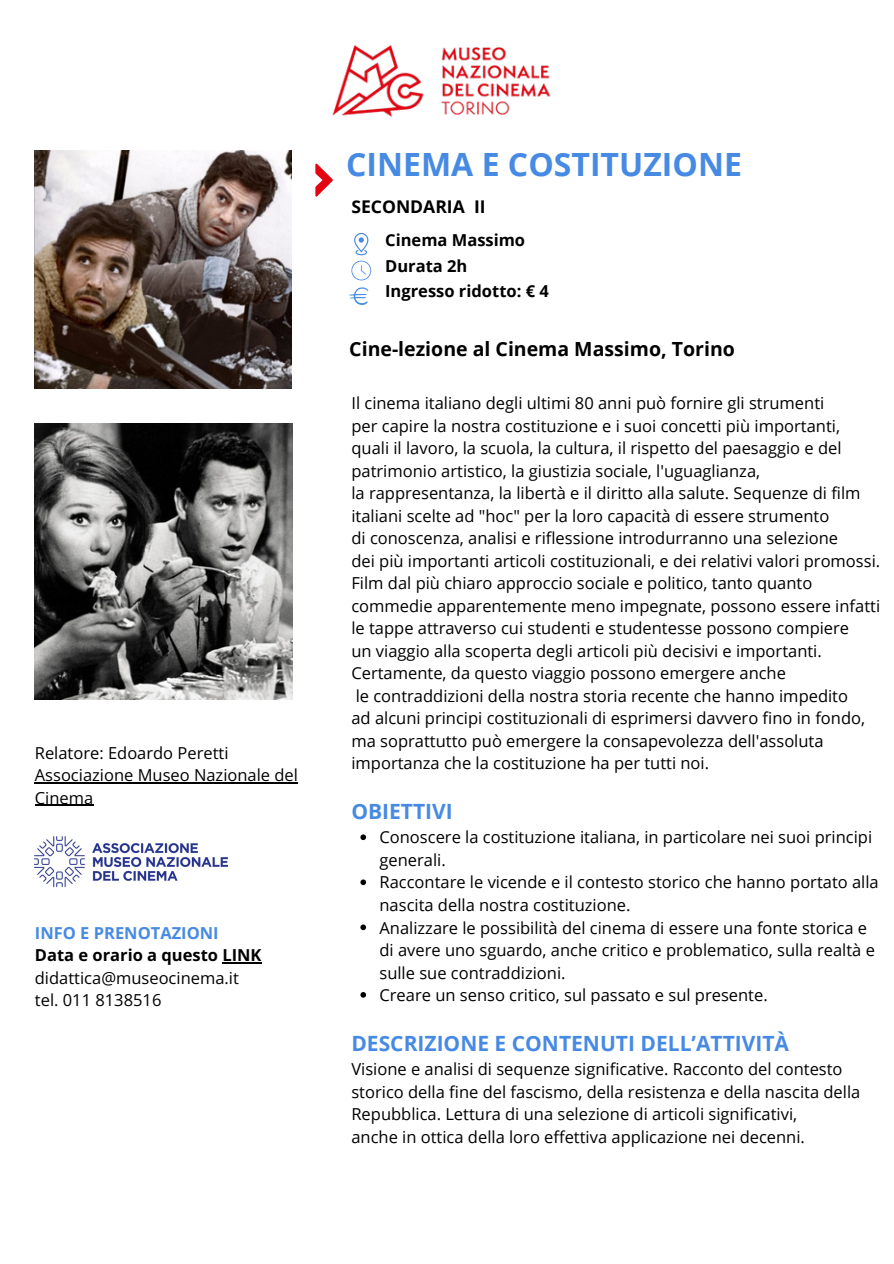
<style>
.page{position:relative;width:894px;height:1264px;background:#fff}
.page>*{position:absolute;margin:0;border:0;box-sizing:border-box;transform-origin:0 0}
.t1{font:700 31.95px "Open Sans";color:#478ae4}
.t2{font:700 21px "Open Sans";color:#478ae4}
.t3{font:700 19.5px "Open Sans";color:#000}
.t4{font:700 17.55px "Open Sans";color:#000}
.t5{font:16.5px/22.5px "Open Sans";color:#000}
.t6{font:700 16.5px/25.8px "Open Sans";color:#000}
.t7{font:700 16.5px "Open Sans";color:#478ae4}
</style>
<div class="page">
<img style="left:333px;top:45px;width:218px;height:72px">
<svg style="left:354px;top:233px;width:14px;height:22px"></svg>
<svg style="left:351px;top:261px;width:20px;height:19px"></svg>
<svg style="left:349px;top:287px;width:19px;height:18px"></svg>
<svg style="left:315px;top:164px;width:18px;height:32px"></svg>
<img style="left:35px;top:151px;width:257px;height:237px">
<img style="left:35px;top:423px;width:257px;height:276px">
<img style="left:35px;top:836px;width:192px;height:52px">
<svg style="left:360px;top:834px;width:6px;height:6px"></svg>
<svg style="left:360px;top:879px;width:6px;height:6px"></svg>
<svg style="left:360px;top:924px;width:6px;height:6px"></svg>
<svg style="left:360px;top:992px;width:6px;height:5px"></svg>
<hr style="left:35px;top:782px;width:263px;height:1px;background:#000">
<hr style="left:35px;top:804px;width:58px;height:1px;background:#000">
<hr style="left:222px;top:962px;width:39px;height:1px;background:#000">
<p class="t5" style="left:35px;top:741px;width:195px">Relatore: Edoardo Peretti</p>
<p class="t5" style="left:35px;top:763px;width:264px">Associazione Museo Nazionale del<br>Cinema</p>
<p class="t7" style="left:35px;top:921px;width:185px">INFO E PRENOTAZIONI</p>
<p class="t6" style="left:35px;top:941px;width:228px">Data e orario a questo LINK</p>
<h1 class="t5" style="left:35px;top:966px;width:205px">didattica@museocinema.it</h1>
<h4 class="t5" style="left:35px;top:988px;width:128px">tel. 011 8138516</h4>
<p class="t1" style="left:346px;top:142px;width:397px">CINEMA E COSTITUZIONE</p>
<p class="t4" style="left:351px;top:195px;width:136px">SECONDARIA II</p>
<p class="t6" style="left:385px;top:226px;width:165px">Cinema Massimo<br>Durata 2h<br>Ingresso ridotto: € 4</p>
<p class="t3" style="left:349px;top:335px;width:387px">Cine-lezione al Cinema Massimo, Torino</p>
<p class="t5" style="left:351px;top:391px;width:530px">Il cinema italiano degli ultimi 80 anni può fornire gli strumenti<br>per capire la nostra costituzione e i suoi concetti più importanti, quali il lavoro, la scuola, la cultura, il rispetto del paesaggio e del patrimonio artistico, la giustizia sociale, l'uguaglianza,<br>la rappresentanza, la libertà e il diritto alla salute. Sequenze di film italiani scelte ad "hoc" per la loro capacità di essere strumento<br>di conoscenza, analisi e riflessione introdurranno una selezione<br>dei più importanti articoli costituzionali, e dei relativi valori promossi.<br>Film dal più chiaro approccio sociale e politico, tanto quanto commedie apparentemente meno impegnate, possono essere infatti le tappe attraverso cui studenti e studentesse possono compiere<br>un viaggio alla scoperta degli articoli più decisivi e importanti.<br>Certamente, da questo viaggio possono emergere anche<br>le contraddizioni della nostra storia recente che hanno impedito<br>ad alcuni principi costituzionali di esprimersi davvero fino in fondo, ma soprattutto può emergere la consapevolezza dell'assoluta importanza che la costituzione ha per tutti noi.</p>
<p class="t2" style="left:351px;top:796px;width:103px">OBIETTIVI</p>
<p class="t5" style="left:379px;top:825px;width:500px">Conoscere la costituzione italiana, in particolare nei suoi principi generali.<br>Raccontare le vicende e il contesto storico che hanno portato alla nascita della nostra costituzione.<br>Analizzare le possibilità del cinema di essere una fonte storica e di avere uno sguardo, anche critico e problematico, sulla realtà e sulle sue contraddizioni.<br>Creare un senso critico, sul passato e sul presente.</p>
<p class="t2" style="left:351px;top:1028px;width:439px">DESCRIZIONE E CONTENUTI DELL’ATTIVITÀ</p>
<p class="t5" style="left:351px;top:1057px;width:510px">Visione e analisi di sequenze significative. Racconto del contesto storico della fine del fascismo, della resistenza e della nascita della Repubblica. Lettura di una selezione di articoli significativi,<br>anche in ottica della loro effettiva applicazione nei decenni.</p>
</div>
